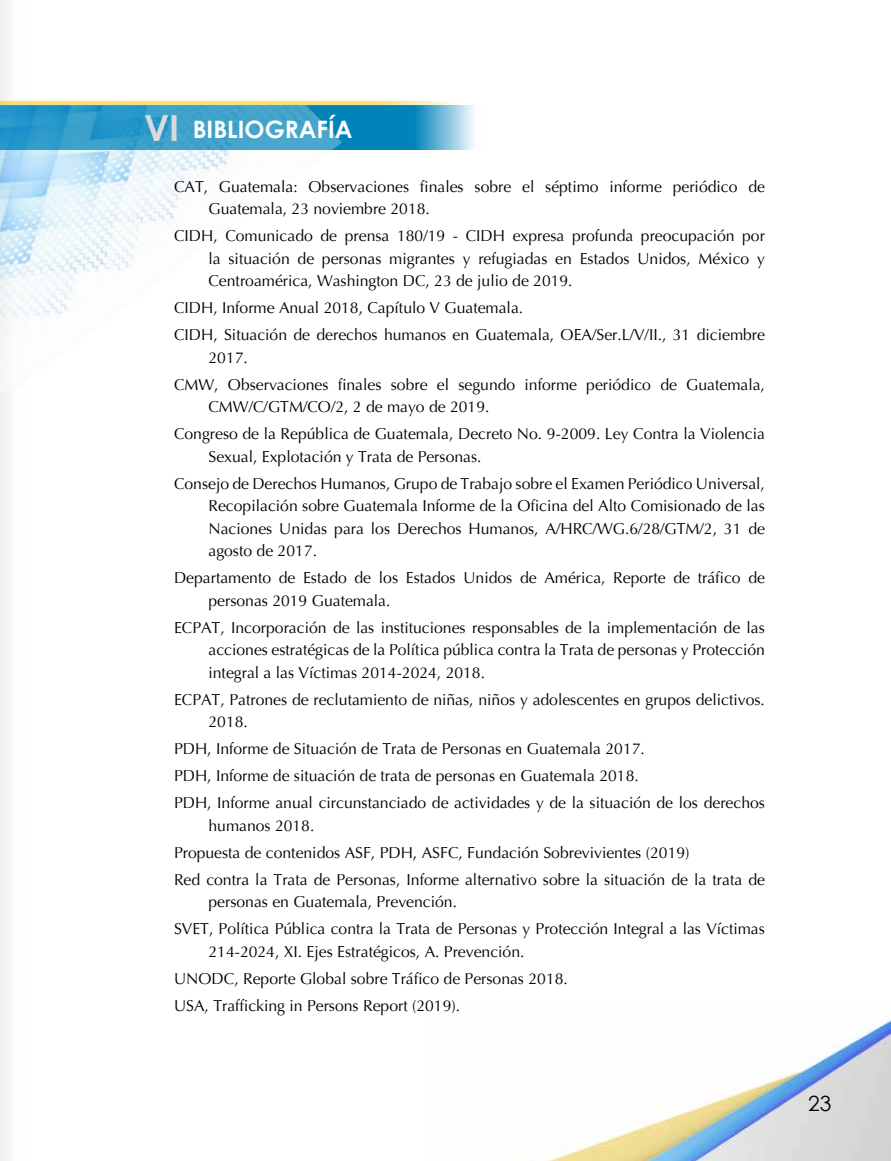
<style>
.page{position:relative;width:891px;height:1161px;background:#fff}
.page>*{position:absolute;margin:0;border:0;box-sizing:border-box;transform-origin:0 0}
.t1{font:700 24px "Century Gothic";color:#fff}
.t2{font:21px "Century Gothic";color:#000}
.t3{font:15.75px/27px "Optima";color:#000}
.s1{font-size:36px;color:#dadada}
</style>
<div class="page">
<img style="left:520px;top:1019px;width:371px;height:142px">
<div style="left:0;top:0;width:27px;height:1161px;background:#f9f9f9"></div>
<img style="left:0;top:150px;width:233px;height:168px">
<svg style="left:342px;top:105px;width:132px;height:45px;background:#389ec7"></svg>
<img style="left:0;top:105px;width:342px;height:45px">
<svg style="left:0;top:101px;width:457px;height:4px;background:#f5e285"></svg>
<h1 class="t1" style="left:144px;top:111px;width:210px"><span class="s1">VI</span> BIBLIOGRAFÍA</h1>
<p class="t3" style="left:208px;top:175px;width:558px;line-height:22.5px;text-indent:-34px">CAT, Guatemala: Observaciones finales sobre el séptimo informe periódico de<br>Guatemala, 23 noviembre 2018.</p>
<p class="t3" style="left:208px;top:225px;width:558px;line-height:22.5px;text-align:justify;text-indent:-34px">CIDH, Comunicado de prensa 180/19 - CIDH expresa profunda preocupación por la situación de personas migrantes y refugiadas en Estados Unidos, México y Centroamérica, Washington DC, 23 de julio de 2019.</p>
<p class="t3" style="left:174px;top:295px;width:592px">CIDH, Informe Anual 2018, Capítulo V Guatemala.<br>CIDH, Situación de derechos humanos en Guatemala, OEA/Ser.L/V/II., 31 diciembre</p>
<p class="t3" style="left:174px;top:344px;width:593px;text-indent:34px">2017.<br>CMW, Observaciones finales sobre el segundo informe periódico de Guatemala,</p>
<p class="t3" style="left:174px;top:394px;width:592px;text-indent:34px">CMW/C/GTM/CO/2, 2 de mayo de 2019.<br>Congreso de la República de Guatemala, Decreto No. 9-2009. Ley Contra la Violencia</p>
<p class="t3" style="left:174px;top:443px;width:593px;text-indent:34px">Sexual, Explotación y Trata de Personas.<br>Consejo de Derechos Humanos, Grupo de Trabajo sobre el Examen Periódico Universal,</p>
<p class="t3" style="left:208px;top:495px;width:558px;line-height:22.5px;text-align:justify">Recopilación sobre Guatemala Informe de la Oficina del Alto Comisionado de las Naciones Unidas para los Derechos Humanos, A/HRC/WG.6/28/GTM/2, 31 de agosto de 2017.</p>
<p class="t3" style="left:208px;top:567px;width:558px;line-height:22.5px;text-indent:-34px">Departamento de Estado de los Estados Unidos de América, Reporte de tráfico de personas 2019 Guatemala.</p>
<p class="t3" style="left:208px;top:616px;width:558px;line-height:22.5px;text-align:justify;text-indent:-34px">ECPAT, Incorporación de las instituciones responsables de la implementación de las acciones estratégicas de la Política pública contra la Trata de personas y Protección integral a las Víctimas 2014-2024, 2018.</p>
<p class="t3" style="left:208px;top:688px;width:558px;line-height:22.5px;text-indent:-34px">ECPAT, Patrones de reclutamiento de niñas, niños y adolescentes en grupos delictivos.<br>2018.</p>
<p class="t3" style="left:174px;top:736px;width:592px">PDH, Informe de Situación de Trata de Personas en Guatemala 2017.<br>PDH, Informe de situación de trata de personas en Guatemala 2018.<br>PDH, Informe anual circunstanciado de actividades y de la situación de los derechos</p>
<p class="t3" style="left:174px;top:812px;width:593px;text-indent:34px">humanos 2018.<br>Propuesta de contenidos ASF, PDH, ASFC, Fundación Sobrevivientes (2019)<br>Red contra la Trata de Personas, Informe alternativo sobre la situación de la trata de</p>
<p class="t3" style="left:174px;top:889px;width:592px;text-indent:34px">personas en Guatemala, Prevención.<br>SVET, Política Pública contra la Trata de Personas y Protección Integral a las Víctimas</p>
<p class="t3" style="left:174px;top:938px;width:395px;text-indent:34px">214-2024, XI. Ejes Estratégicos, A. Prevención.<br>UNODC, Reporte Global sobre Tráfico de Personas 2018.<br>USA, Trafficking in Persons Report (2019).</p>
<h2 class="t2" style="left:808px;top:1089px;width:25px">23</h2>
</div>
